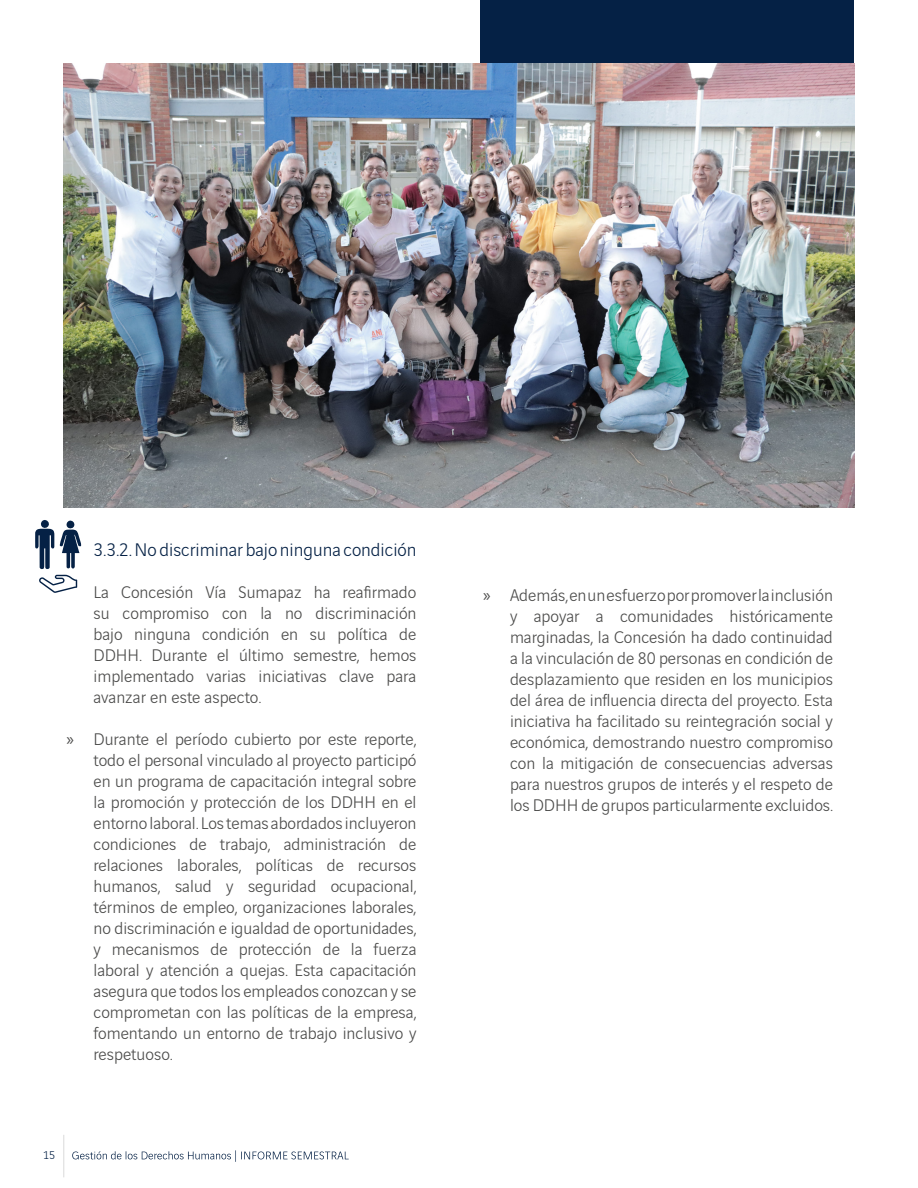
<style>
.page{position:relative;width:918px;height:1188px;background:#fff}
.page>*{position:absolute;margin:0;border:0;box-sizing:border-box;transform-origin:0 0}
.subtitulos_vinci_14{font:300 19.5px "Vinci Sans";color:#052145}
.gens12{font:300 18px/21px "Vinci Sans";color:#4a4a49;text-align:justify}
.t1{font:300 12px "Vinci Sans";color:#052145}
.s1{font-family:"Myriad Pro";font-weight:400}
</style>
<div class="page">
<hr style="left:63px;top:1135px;width:1px;height:42px;background:#dadada">
<svg style="left:72px;top:1150px;width:277px;height:12px"></svg>
<svg style="left:35px;top:520px;width:47px;height:73px"></svg>
<div style="left:480px;top:0;width:374px;height:64px;background:#052145"></div>
<img style="left:63px;top:64px;width:791px;height:443px">
<p class="subtitulos_vinci_14" style="left:94px;top:536px;width:324px">3.3.2. No discriminar bajo ninguna condición</p>
<p class="gens12" style="left:94px;top:580px;width:324px">La Concesión Vía Sumapaz ha reafirmado su compromiso con la no discriminación bajo ninguna condición en su política de DDHH. Durante el último semestre, hemos implementado varias iniciativas clave para avanzar en este aspecto.</p>
<p class="gens12" style="left:94px;top:727px;width:324px;text-indent:-27px"><span class="s1">»</span> Durante el período cubierto por este reporte, todo el personal vinculado al proyecto participó en un programa de capacitación integral sobre la promoción y protección de los DDHH en el entorno laboral. Los temas abordados incluyeron condiciones de trabajo, administración de relaciones laborales, políticas de recursos humanos, salud y seguridad ocupacional, términos de empleo, organizaciones laborales, no discriminación e igualdad de oportunidades, y mecanismos de protección de la fuerza laboral y atención a quejas. Esta capacitación asegura que todos los empleados conozcan y se comprometan con las políticas de la empresa, fomentando un entorno de trabajo inclusivo y respetuoso.</p>
<p class="t1" style="left:43px;top:1147px;width:14px">15</p>
<p class="gens12" style="left:510px;top:583px;width:324px;text-indent:-27px"><span class="s1">»</span> Además, en un esfuerzo por promover la inclusión y apoyar a comunidades históricamente marginadas, la Concesión ha dado continuidad a la vinculación de 80 personas en condición de desplazamiento que residen en los municipios del área de influencia directa del proyecto. Esta iniciativa ha facilitado su reintegración social y económica, demostrando nuestro compromiso con la mitigación de consecuencias adversas para nuestros grupos de interés y el respeto de los DDHH de grupos particularmente excluidos.</p>
</div>
